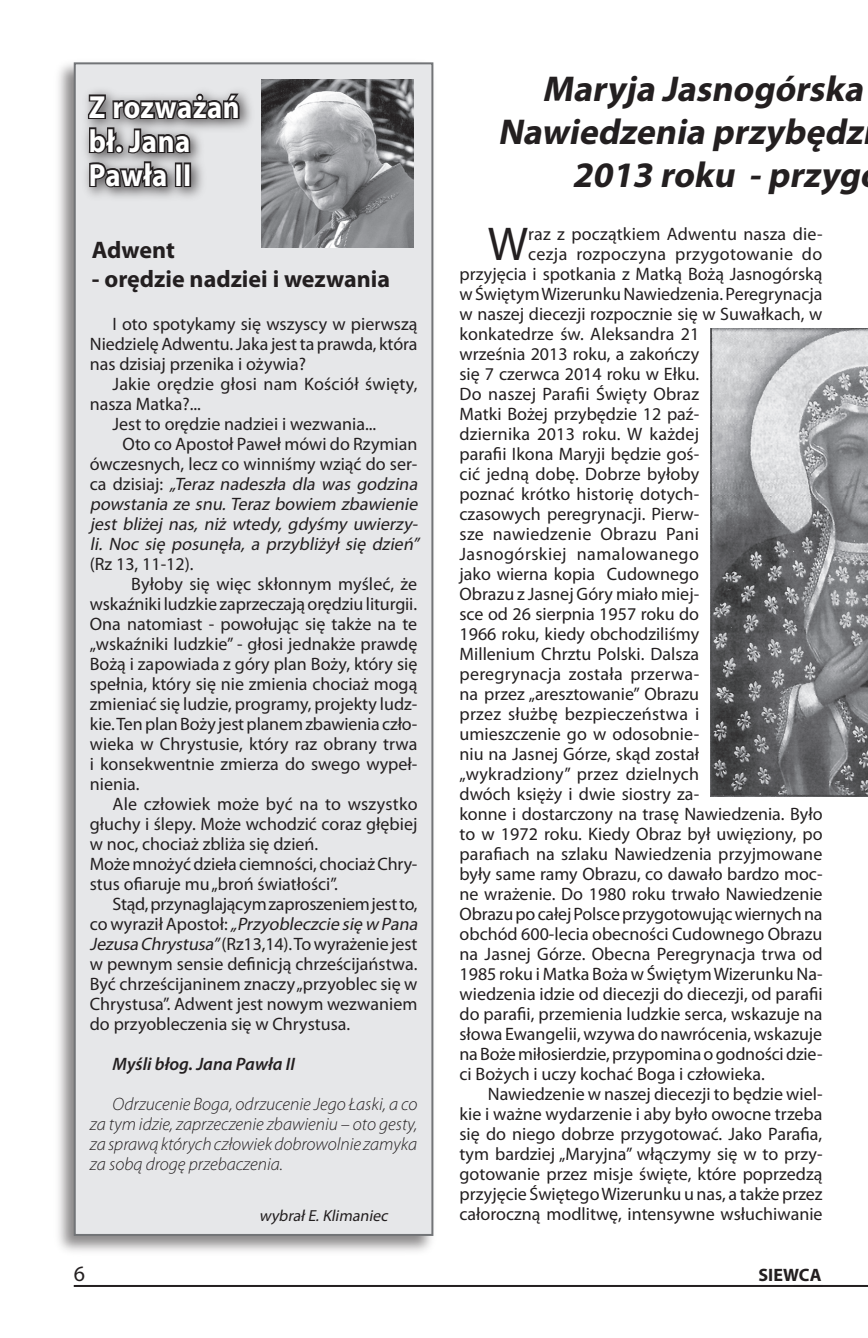
<style>
.page{position:relative;width:868px;height:1338px;background:#fff}
.page>*{position:absolute;margin:0;border:0;box-sizing:border-box;transform-origin:0 0}
.t1{font:47.6px "Myriad Pro";color:#231f20}
.t2{font:italic 700 36px/43.2px "Myriad Pro";color:#231f20;text-align:right}
.t3{font:700 32px/34px "Myriad Pro";letter-spacing:.02em;color:#fff;scale:.9 1}
.t4{font:700 24px "Myriad Pro";color:#231f20}
.t5{font:18px/20px "Myriad Pro";color:#231f20;text-align:justify}
.t6{font:italic 18px "Myriad Pro";color:#231f20}
.t7{font:italic 300 18px/20px "Myriad Pro";color:#231f20;text-align:justify}
.t8{font:18px "Myriad Pro";letter-spacing:.02em;color:#231f20}
.t9{font:18px "Myriad Pro";letter-spacing:.025em;color:#231f20}
.t10{font:italic 600 18px "Myriad Pro";color:#231f20}
.t11{font:700 18px "Myriad Pro";color:#231f20}
.t12{font:italic 16px "Myriad Pro";color:#231f20}
.s1{font-style:normal}
.s2{font-style:italic}
</style>
<div class="page">
<hr style="left:74px;top:1285px;width:748px;height:2px;background:#231f20">
<hr style="left:793px;top:1285px;width:74px;height:2px;background:#231f20">
<div style="left:53px;top:58px;width:383px;height:1199px;background:#231f20;opacity:.53"></div>
<div style="left:75px;top:63px;width:357px;height:1172px;background:#e6e7e9"></div>
<div style="left:74px;top:62px;width:359px;height:1174px;border:2px solid #727477"></div>
<img style="left:262px;top:79px;width:152px;height:168px">
<div style="left:79px;top:85px;width:177px;height:118px;background:#231f20;opacity:.75"></div>
<svg style="left:86px;top:61px;width:155px;height:142px"></svg>
<div style="left:175px;top:162px;width:7px;height:25px;border:3px solid #231f20"></div>
<div style="left:184px;top:162px;width:7px;height:25px;border:3px solid #231f20"></div>
<img style="left:710px;top:329px;width:157px;height:467px">
<h3 class="t3" style="left:89px;top:89px;width:169px">Z rozważań bł. Jana<br>Pawła II</h3>
<h3 class="t4" style="left:92px;top:234px;width:84px">Adwent</h3>
<h3 class="t4" style="left:92px;top:263px;width:300px">- orędzie nadziei i wezwania</h3>
<p class="t5" style="left:90px;top:314px;width:329px;text-indent:23px">I oto spotykamy się wszyscy w pierwszą Niedzielę Adwentu. Jaka jest ta prawda, która nas dzisiaj przenika i ożywia?</p>
<p class="t5" style="left:112px;top:374px;width:306px">Jakie orędzie głosi nam Kościół święty,</p>
<p class="t5" style="left:90px;top:394px;width:113px">nasza Matka?...</p>
<p class="t5" style="left:112px;top:414px;width:265px">Jest to orędzie nadziei i wezwania...</p>
<p class="t5" style="left:122px;top:434px;width:296px">Oto co Apostoł Paweł mówi do Rzymian</p>
<p class="t5" style="left:90px;top:454px;width:329px">ówczesnych, lecz co winniśmy wziąć do ser-</p>
<p class="t6" style="left:90px;top:473px;width:333px"><span class="s1">c a d z i s i aj :</span> „Teraz nadeszła dla was godzina</p>
<p class="t6" style="left:90px;top:493px;width:333px">powstania ze snu.Teraz bowiem zbawienie</p>
<p class="t6" style="left:90px;top:513px;width:333px">jest bliżej nas, niż wtedy, gdyśmy uwierzy-</p>
<p class="t6" style="left:90px;top:533px;width:334px">li. Noc się posunęła, a przybliżył się dzień”</p>
<p class="t5" style="left:90px;top:554px;width:105px">(Rz 13, 11-12).</p>
<p class="t5" style="left:131px;top:574px;width:287px">Byłoby się więc skłonnym myśleć, że</p>
<p class="t5" style="left:90px;top:594px;width:329px">wskaźniki ludzkie zaprzeczają orędziu liturgii.</p>
<p class="t5" style="left:90px;top:614px;width:329px">Ona natomiast - powołując się także na te</p>
<p class="t5" style="left:90px;top:634px;width:329px">„wskaźniki ludzkie” - głosi jednakże prawdę</p>
<p class="t5" style="left:90px;top:654px;width:329px">Bożą i zapowiada z góry plan Boży, który się</p>
<p class="t5" style="left:90px;top:674px;width:329px">spełnia, który się nie zmienia chociaż mogą</p>
<p class="t5" style="left:90px;top:694px;width:329px">zmieniać się ludzie, programy, projekty ludz-</p>
<p class="t5" style="left:90px;top:714px;width:329px">kie. Ten plan Boży jest planem zbawienia czło-</p>
<p class="t5" style="left:90px;top:734px;width:329px">wieka w Chrystusie, który raz obrany trwa</p>
<p class="t5" style="left:90px;top:754px;width:329px">i konsekwentnie zmierza do swego wypeł-</p>
<p class="t5" style="left:90px;top:774px;width:51px">nienia.</p>
<p class="t5" style="left:112px;top:794px;width:306px">Ale człowiek może być na to wszystko</p>
<p class="t5" style="left:90px;top:814px;width:329px">głuchy i ślepy. Może wchodzić coraz głębiej</p>
<p class="t5" style="left:90px;top:834px;width:230px">w noc, chociaż zbliża się dzień.</p>
<p class="t5" style="left:90px;top:854px;width:329px">Może mnożyć dzieła ciemności, chociaż Chry-</p>
<p class="t5" style="left:90px;top:874px;width:249px">stus ofiaruje mu „broń światłości”.</p>
<p class="t5" style="left:112px;top:894px;width:306px">Stąd, przynaglającym zaproszeniem jest to,</p>
<p class="t6" style="left:90px;top:913px;width:333px"><span class="s1">c o wy ra z i ł A p o s t oł :</span> „Przyobleczcie się w Pana</p>
<p class="t5" style="left:90px;top:934px;width:329px"><span class="s2">Jezusa Chrystusa”</span>(Rz13,14). To wyrażenie jest</p>
<p class="t5" style="left:90px;top:954px;width:329px">w pewnym sensie definicją chrześcijaństwa.</p>
<p class="t5" style="left:90px;top:974px;width:329px">Być chrześcijaninem znaczy „przyoblec się w</p>
<p class="t5" style="left:90px;top:994px;width:329px">Chrystusa”. Adwent jest nowym wezwaniem</p>
<p class="t5" style="left:90px;top:1014px;width:262px">do przyobleczenia się w Chrystusa.</p>
<p class="t10" style="left:112px;top:1053px;width:184px">Myśli błog. Jana Pawła II</p>
<p class="t7" style="left:90px;top:1094px;width:329px;text-indent:23px">Odrzucenie Boga, odrzucenie Jego Łaski, a co za tym idzie, zaprzeczenie zbawieniu – oto gesty, za sprawą których człowiek dobrowolnie zamyka za sobą drogę przebaczenia.</p>
<p class="t12" style="left:259px;top:1206px;width:133px">wybrałE.Klimaniec</p>
<h2 class="t2" style="left:497px;top:66px;width:374px">Maryja Jasnogórska<br>Nawiedzenia przybędz<br>2013 roku -przyg</h2>
<h1 class="t1" style="left:488px;top:214px;width:42px">W</h1>
<p class="t5" style="left:528px;top:223px;width:296px">raz z początkiem Adwentu nasza die-</p>
<p class="t8" style="left:528px;top:242px;width:295px">cezja rozpoczyna przygotowanie do</p>
<p class="t5" style="left:459px;top:263px;width:364px">przyjęcia i spotkania z Matką Bożą Jasnogórską</p>
<p class="t5" style="left:459px;top:283px;width:364px">w Świętym Wizerunku Nawiedzenia. Peregrynacja</p>
<p class="t5" style="left:459px;top:303px;width:364px">w naszej diecezji rozpocznie się w Suwałkach, w</p>
<p class="t5" style="left:459px;top:323px;width:241px">konkatedrze św. Aleksandra 21</p>
<p class="t5" style="left:459px;top:343px;width:241px">września 2013 roku, a zakończy</p>
<p class="t5" style="left:459px;top:363px;width:241px">się 7 czerwca 2014 roku w Ełku.</p>
<p class="t5" style="left:459px;top:383px;width:241px">Do naszej Parafii Święty Obraz</p>
<p class="t5" style="left:459px;top:403px;width:241px">Matki Bożej przybędzie 12 paź-</p>
<p class="t5" style="left:459px;top:423px;width:241px">dziernika 2013 roku. W każdej</p>
<p class="t5" style="left:459px;top:443px;width:241px">parafii Ikona Maryji będzie goś-</p>
<p class="t5" style="left:459px;top:463px;width:241px">cić jedną dobę. Dobrze byłoby</p>
<p class="t5" style="left:459px;top:483px;width:241px">poznać krótko historię dotych-</p>
<p class="t5" style="left:459px;top:503px;width:241px">czasowych peregrynacji. Pierw-</p>
<p class="t8" style="left:459px;top:522px;width:241px">sze nawiedzenie Obrazu Pani</p>
<p class="t9" style="left:459px;top:542px;width:241px">Jasnogórskiej namalowanego</p>
<p class="t5" style="left:459px;top:563px;width:241px">jako wierna kopia Cudownego</p>
<p class="t5" style="left:459px;top:583px;width:241px">Obrazu z Jasnej Góry miało miej-</p>
<p class="t5" style="left:459px;top:603px;width:241px">sce od 26 sierpnia 1957 roku do</p>
<p class="t5" style="left:459px;top:623px;width:241px">1966 roku, kiedy obchodziliśmy</p>
<p class="t5" style="left:459px;top:643px;width:241px">Millenium Chrztu Polski. Dalsza</p>
<p class="t5" style="left:459px;top:663px;width:241px">peregrynacja została przerwa-</p>
<p class="t5" style="left:459px;top:683px;width:241px">na przez „aresztowanie” Obrazu</p>
<p class="t5" style="left:459px;top:703px;width:241px">przez służbę bezpieczeństwa i</p>
<p class="t5" style="left:459px;top:723px;width:241px">umieszczenie go w odosobnie-</p>
<p class="t5" style="left:459px;top:743px;width:241px">niu na Jasnej Górze, skąd został</p>
<p class="t5" style="left:459px;top:763px;width:241px">„wykradziony” przez dzielnych</p>
<p class="t5" style="left:459px;top:783px;width:241px">dwóch księży i dwie siostry za-</p>
<p class="t5" style="left:459px;top:803px;width:364px">konne i dostarczony na trasę Nawiedzenia. Było</p>
<p class="t5" style="left:459px;top:823px;width:365px">to w 1972 roku. Kiedy Obraz był uwięziony, po</p>
<p class="t5" style="left:459px;top:843px;width:364px">parafiach na szlaku Nawiedzenia przyjmowane</p>
<p class="t5" style="left:459px;top:863px;width:364px">były same ramy Obrazu, co dawało bardzo moc-</p>
<p class="t5" style="left:459px;top:883px;width:364px">ne wrażenie. Do 1980 roku trwało Nawiedzenie</p>
<p class="t5" style="left:459px;top:903px;width:364px">Obrazu po całej Polsce przygotowując wiernych na</p>
<p class="t5" style="left:459px;top:923px;width:364px">obchód 600-lecia obecności Cudownego Obrazu</p>
<p class="t5" style="left:459px;top:943px;width:364px">na Jasnej Górze. Obecna Peregrynacja trwa od</p>
<p class="t5" style="left:459px;top:963px;width:364px">1985 roku i Matka Boża w Świętym Wizerunku Na-</p>
<p class="t5" style="left:459px;top:983px;width:364px">wiedzenia idzie od diecezji do diecezji, od parafii</p>
<p class="t5" style="left:459px;top:1003px;width:364px">do parafii, przemienia ludzkie serca, wskazuje na</p>
<p class="t5" style="left:459px;top:1023px;width:364px">słowa Ewangelii, wzywa do nawrócenia, wskazuje</p>
<p class="t5" style="left:459px;top:1043px;width:364px">na Boże miłosierdzie, przypomina o godności dzie-</p>
<p class="t5" style="left:459px;top:1063px;width:307px">ci Bożych i uczy kochać Boga i człowieka.</p>
<p class="t5" style="left:488px;top:1083px;width:336px">Nawiedzenie w naszej diecezji to będzie wiel-</p>
<p class="t5" style="left:459px;top:1103px;width:364px">kie i ważne wydarzenie i aby było owocne trzeba</p>
<p class="t5" style="left:459px;top:1123px;width:364px">się do niego dobrze przygotować. Jako Parafia,</p>
<p class="t5" style="left:459px;top:1143px;width:364px">tym bardziej „Maryjna” włączymy się w to przy-</p>
<p class="t5" style="left:459px;top:1163px;width:364px">gotowanie przez misje święte, które poprzedzą</p>
<p class="t5" style="left:459px;top:1183px;width:364px">przyjęcie Świętego Wizerunku u nas, a także przez</p>
<p class="t5" style="left:459px;top:1203px;width:364px">całoroczną modlitwę, intensywne wsłuchiwanie</p>
<p class="t11" style="left:758px;top:1263px;width:65px">SIEWCA</p>
</div>
